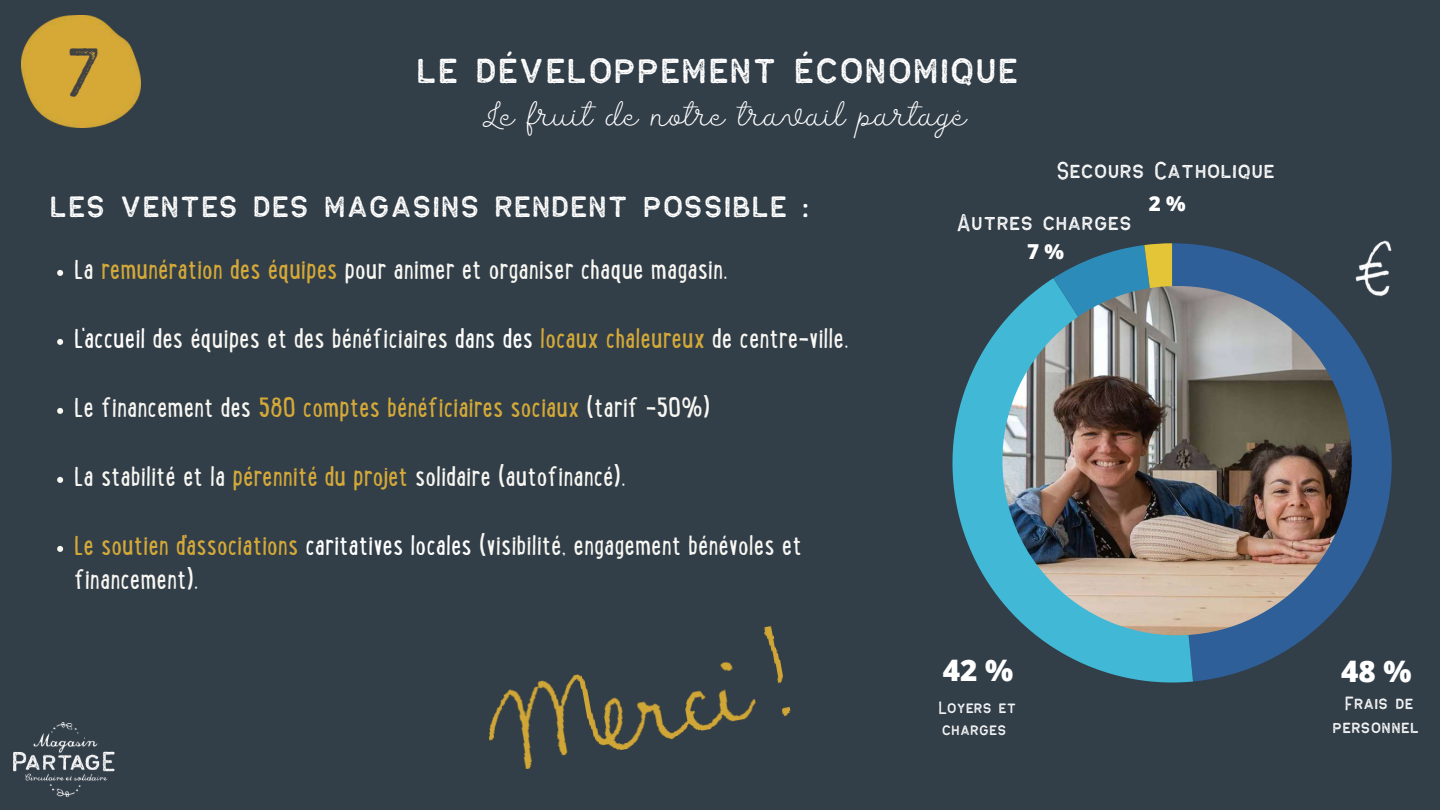
<style>
.page{position:relative;width:1440px;height:810px;background:#323e48}
.page>*{position:absolute;margin:0;border:0;box-sizing:border-box;transform-origin:0 0}
.t1{font:50px "Antone Block";color:#424242}
.t2{font:33px "Cretina";color:#fff}
.t3{font:33px "Antone Block";color:#fff}
.t4{font:800 29.6px "Open Sans";color:#fff}
.t5{font:28px "Antone Block";color:#fff}
.t6{font:25px/34.5px "Lunch Box";color:#f8f7f2}
.t7{font:25px "Lunch Box";color:#d4a938}
.t8{font:800 20.6px "Open Sans";color:#fff}
.t9{font:17.9px "Antone Block";color:#fff}
.t10{font:13.9px/23.2px "Antone Block";color:#fff;text-align:center}
.t11{font:12.9px/21.8px "Antone Block";color:#fff}
.s1{color:#d4a938}
.s2{color:#fff}
.s3{color:#f8f7f2}
</style>
<div class="page">
<svg style="left:1172px;top:243px;width:220px;height:439px;fill:#2f5f98"></svg>
<svg style="left:953px;top:278px;width:240px;height:405px;fill:#41b8d5"></svg>
<svg style="left:1053px;top:243px;width:119px;height:94px"></svg>
<img style="left:1002px;top:286px;width:350px;height:349px;border-radius:50%">
<img style="left:14px;top:722px;width:101px;height:75px">
<img style="left:21px;top:15px;width:119px;height:113px">
<svg style="left:57px;top:270px;width:6px;height:6px"></svg>
<svg style="left:57px;top:339px;width:6px;height:6px"></svg>
<svg style="left:57px;top:408px;width:6px;height:6px"></svg>
<svg style="left:57px;top:477px;width:6px;height:6px"></svg>
<svg style="left:57px;top:546px;width:6px;height:6px"></svg>
<img style="left:488px;top:626px;width:303px;height:143px">
<img style="left:1336px;top:240px;width:56px;height:67px">
<h1 class="t1" style="left:70px;top:46px;width:34px">7</h1>
<h2 class="t3" style="left:419px;top:52px;width:604px">le développement économique</h2>
<h2 class="t2" style="left:485px;top:95px;width:484px">Le fruit de notre travail partagé</h2>
<p class="t9" style="left:1058px;top:161px;width:220px">Secours Catholique</p>
<p class="t5" style="left:52px;top:191px;width:761px">les ventes des magasins rendent possible :</p>
<p class="t6" style="left:74px;top:255px;width:655px">La <span class="s1">remunération des équipes</span> pour animer et organiser chaque magasin.</p>
<p class="t6" style="left:74px;top:324px;width:776px"><span class="s2">L'accueil</span> des équipes et des bénéficiaires <span class="s2">dans des</span> <span class="s1">locaux chaleureux</span> de centre-ville.</p>
<p class="t7" style="left:74px;top:398px;width:638px"><span class="s3">Le financement des</span> 580 comptes bénéficiaires sociaux <span class="s3">(tarif -50%)</span></p>
<p class="t6" style="left:74px;top:462px;width:553px">La stabilité et la <span class="s1">pérennité du projet</span> solidaire (autofinancé).</p>
<p class="t6" style="left:74px;top:531px;width:729px"><span class="s1">Le soutien d'associations</span> <span class="s2">caritatives locales</span> (visibilité, engagement bénévoles et financement).</p>
<p class="t9" style="left:958px;top:213px;width:177px">Autres charges</p>
<p class="t8" style="left:1027px;top:237px;width:39px">7 %</p>
<p class="t8" style="left:1149px;top:189px;width:39px">2 %</p>
<p class="t4" style="left:943px;top:649px;width:72px">42 %</p>
<p class="t11" style="left:939px;top:697px;width:80px">Loyers et charges</p>
<p class="t4" style="left:1341px;top:650px;width:72px">48 %</p>
<p class="t10" style="left:1334px;top:693px;width:88px">Frais de personnel</p>
</div>
